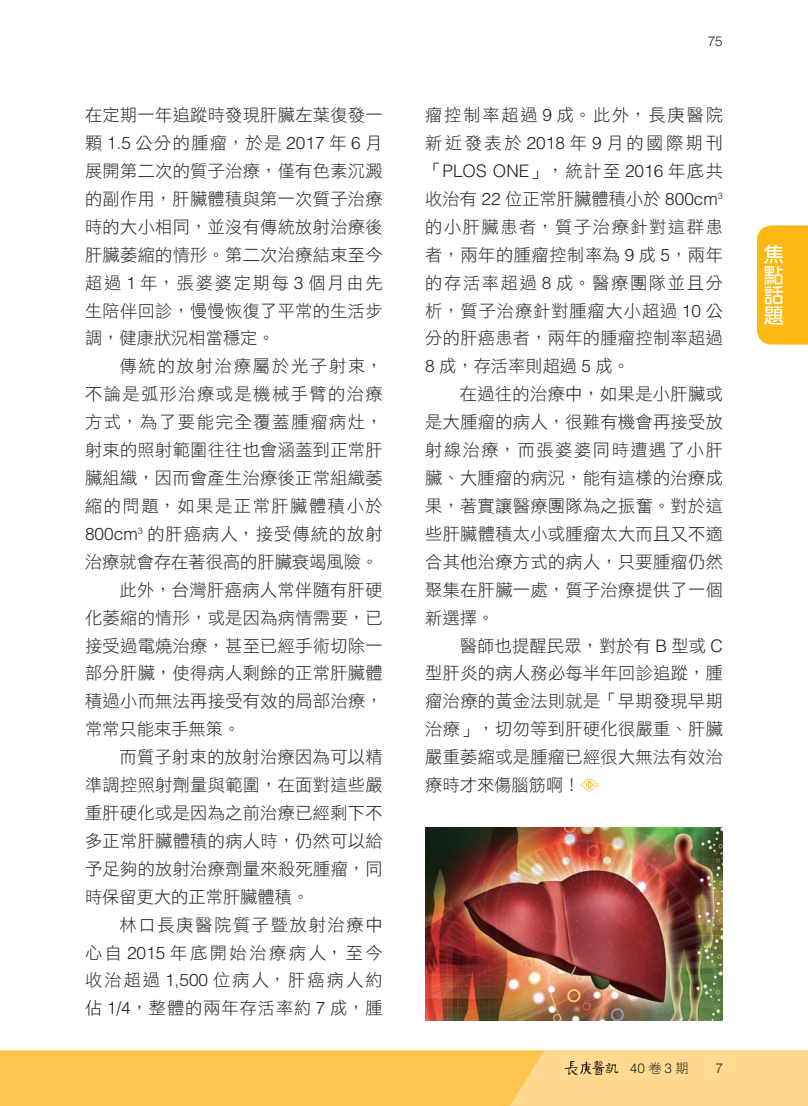
<style>
.page{position:relative;width:808px;height:1106px;background:#fff}
.page>*{position:absolute;margin:0;border:0;box-sizing:border-box;transform-origin:0 0}
.t1{font:700 20.25px/20.2px "Yen Round";color:#fff;text-align:justify}
.t2{font:17.25px/27.9px "DF Hei Std W3 E Ten B5 H";letter-spacing:.015em;color:#231f20;text-align:justify}
.t3{font:17.25px/27.9px "DF Hei Std W3 E Ten B5 H";letter-spacing:.125em;color:#231f20}
.t4{font:17.25px "DF Hei Std W3 E Ten B5 H";letter-spacing:.095em;color:#231f20}
.t5{font:300 17.25px "Helvetica LT Std";color:#231f20}
.t6{font:17.25px "DF Hei Std W3 E Ten B5 H";letter-spacing:.06em;color:#231f20}
.t7{font:17.25px "DF Hei Std W3 E Ten B5 H";letter-spacing:.12em;color:#231f20}
.t8{font:17.25px "DF Hei Std W3 E Ten B5 H";letter-spacing:.05em;color:#231f20}
.t9{font:17.25px "DF Hei Std W3 E Ten B5 H";letter-spacing:.145em;color:#231f20}
.t10{font:17.25px "DF Hei Std W3 E Ten B5 H";letter-spacing:.085em;color:#231f20}
.t11{font:17.25px "DF Hei Std W3 E Ten B5 H";letter-spacing:.09em;color:#231f20}
.t12{font:17.25px "DF Hei Std W3 E Ten B5 H";letter-spacing:.105em;color:#231f20}
.t13{font:300 13.5px "Helvetica LT Std";color:#231f20}
.s1{font-family:"Helvetica LT Std";font-weight:300}
.s2{font-family:"DF Hei Std W3 E Ten B5 H";font-weight:400}
</style>
<div class="page">
<div style="left:0;top:1050px;width:808px;height:55px;background:#ffd98f"></div>
<div style="left:0;top:1050px;width:544px;height:55px;background:#ffc54e"></div>
<img style="left:425px;top:827px;width:298px;height:193px">
<div style="left:757px;top:225px;width:51px;height:119px;background:#fdb813"></div>
<svg style="left:580px;top:779px;width:19px;height:11px"></svg>
<svg style="left:564px;top:1061px;width:54px;height:14px"></svg>
<p class="t2" style="left:85px;top:103px;width:299px">在定期一年追蹤時發現肝臟左葉復發一顆 <span class="s1">1.5</span> 公分的腫瘤，於是 <span class="s1">2017</span> 年 <span class="s1">6</span> 月展開第二次的質子治療，僅有色素沉澱的副作用，肝臟體積與第一次質子治療時的大小相同，並沒有傳統放射治療後肝臟萎縮的情形。第二次治療結束至今超過 <span class="s1">1</span> 年，張婆婆定期每 <span class="s1">3</span> 個月由先生陪伴回診，慢慢恢復了平常的生活步調，健康狀況相當穩定。</p>
<p class="t12" style="left:120px;top:359px;width:265px">傳統的放射治療屬於光子射束，</p>
<p class="t10" style="left:85px;top:387px;width:299px">不論是弧形治療或是機械手臂的治療</p>
<p class="t4" style="left:85px;top:415px;width:299px">方式，為了要能完全覆蓋腫瘤病灶，</p>
<p class="t2" style="left:85px;top:438px;width:299px">射束的照射範圍往往也會涵蓋到正常肝</p>
<p class="t2" style="left:85px;top:466px;width:299px">臟組織，因而會產生治療後正常組織萎</p>
<p class="t11" style="left:85px;top:499px;width:299px">縮的問題，如果是正常肝臟體積小於</p>
<p class="t6" style="left:85px;top:527px;width:299px"><span class="s1">800cm</span><sup>3</sup> 的肝癌病人，接受傳統的放射</p>
<p class="t2" style="left:85px;top:549px;width:295px">治療就會存在著很高的肝臟衰竭風險。</p>
<p class="t2" style="left:120px;top:577px;width:265px">此外，台灣肝癌病人常伴隨有肝硬</p>
<p class="t2" style="left:85px;top:605px;width:299px">化萎縮的情形，或是因為病情需要，已</p>
<p class="t2" style="left:85px;top:633px;width:299px">接受過電燒治療，甚至已經手術切除一</p>
<p class="t2" style="left:85px;top:661px;width:299px">部分肝臟，使得病人剩餘的正常肝臟體</p>
<p class="t2" style="left:85px;top:689px;width:299px">積過小而無法再接受有效的局部治療，</p>
<p class="t2" style="left:85px;top:717px;width:157px">常常只能束手無策。</p>
<p class="t2" style="left:120px;top:745px;width:265px">而質子射束的放射治療因為可以精</p>
<p class="t2" style="left:85px;top:773px;width:299px">準調控照射劑量與範圍，在面對這些嚴</p>
<p class="t2" style="left:85px;top:801px;width:299px">重肝硬化或是因為之前治療已經剩下不</p>
<p class="t2" style="left:85px;top:828px;width:299px">多正常肝臟體積的病人時，仍然可以給</p>
<p class="t2" style="left:85px;top:856px;width:299px">予足夠的放射治療劑量來殺死腫瘤，同</p>
<p class="t2" style="left:85px;top:884px;width:226px">時保留更大的正常肝臟體積。</p>
<p class="t4" style="left:120px;top:917px;width:265px">林口長庚醫院質子暨放射治療中</p>
<p class="t9" style="left:85px;top:945px;width:299px">心自 <span class="s1">2015</span> 年底開始治療病人，至今</p>
<p class="t7" style="left:85px;top:973px;width:299px">收治超過 <span class="s1">1,500</span> 位病人，肝癌病人約</p>
<p class="t8" style="left:85px;top:1001px;width:299px">佔 <span class="s1">1/4</span>，整體的兩年存活率約 <span class="s1">7</span> 成，腫</p>
<p class="t13" style="left:708px;top:34px;width:17px">75</p>
<p class="t3" style="left:425px;top:103px;width:299px">瘤控制率超過 <span class="s1">9</span> 成。此外，長庚醫院新近發表於 <span class="s1">2018</span> 年 <span class="s1">9</span> 月的國際期刊</p>
<p class="t5" style="left:425px;top:161px;width:299px"><span class="s2">「</span>PLOS ONE<span class="s2">」，統計至</span> 2016 <span class="s2">年底共</span></p>
<p class="t2" style="left:425px;top:187px;width:299px">收治有 <span class="s1">22</span> 位正常肝臟體積小於 <span class="s1">800cm</span><sup>3</sup>的小肝臟患者，質子治療針對這群患者，兩年的腫瘤控制率為 <span class="s1">9</span> 成 <span class="s1">5</span>，兩年的存活率超過 <span class="s1">8</span> 成。醫療團隊並且分析，質子治療針對腫瘤大小超過 <span class="s1">10</span> 公分的肝癌患者，兩年的腫瘤控制率超過<span class="s1">8</span> 成，存活率則超過 <span class="s1">5</span> 成。</p>
<p class="t2" style="left:425px;top:382px;width:299px;text-indent:34px">在過往的治療中，如果是小肝臟或是大腫瘤的病人，很難有機會再接受放射線治療，而張婆婆同時遭遇了小肝臟、大腫瘤的病況，能有這樣的治療成果，著實讓醫療團隊為之振奮。對於這些肝臟體積太小或腫瘤太大而且又不適合其他治療方式的病人，只要腫瘤仍然聚集在肝臟一處，質子治療提供了一個新選擇。</p>
<p class="t2" style="left:425px;top:633px;width:299px;text-indent:35px">醫師也提醒民眾，對於有 <span class="s1">B</span> 型或 <span class="s1">C</span>型肝炎的病人務必每半年回診追蹤，腫瘤治療的黃金法則就是「早期發現早期治療」，切勿等到肝硬化很嚴重、肝臟嚴重萎縮或是腫瘤已經很大無法有效治療時才來傷腦筋啊！</p>
<p class="t1" style="left:764px;top:244px;width:21px">焦點話題</p>
<p class="t13" style="left:630px;top:1060px;width:60px">40<span class="s2">卷</span>3<span class="s2">期</span></p>
<p class="t13" style="left:715px;top:1060px;width:9px">7</p>
</div>
